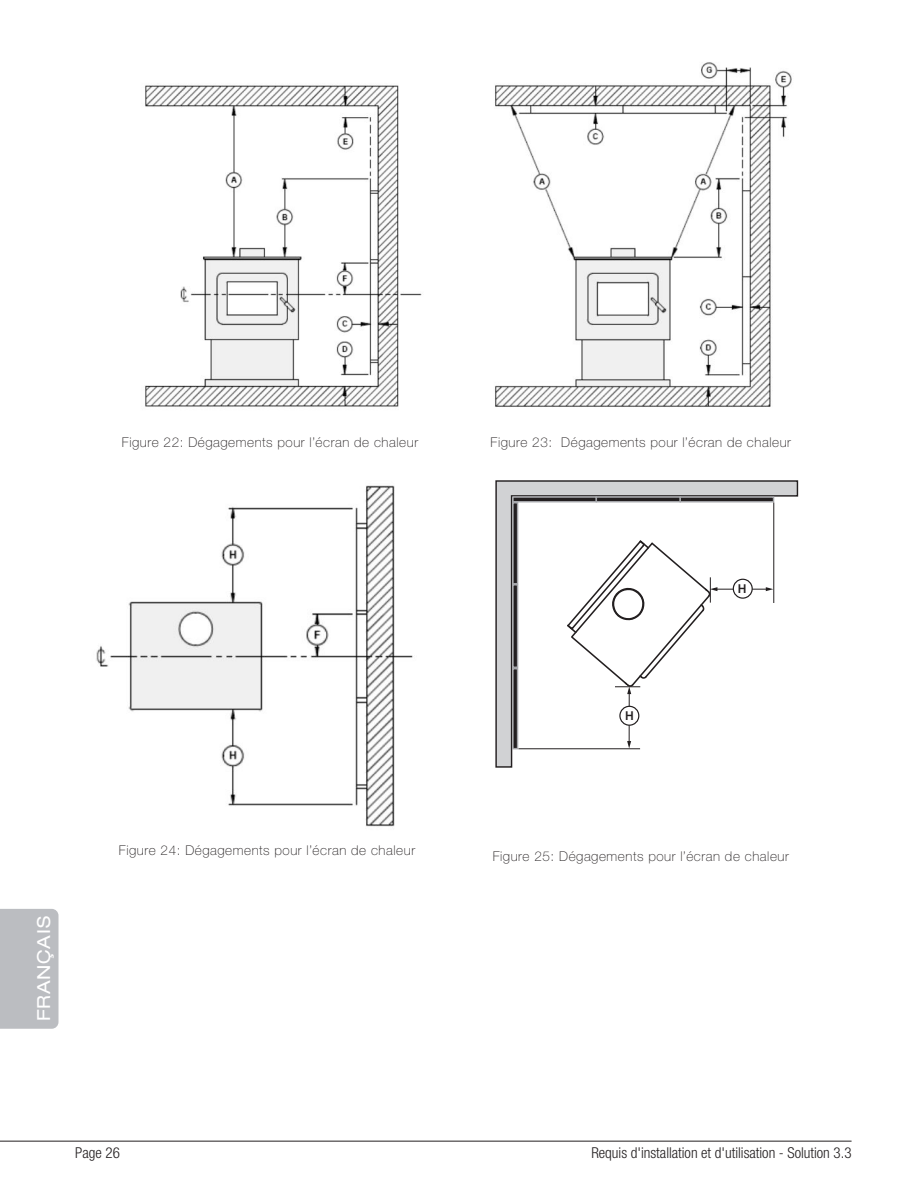
<style>
.page{position:relative;width:918px;height:1188px;background:#fff}
.page>*{position:absolute;margin:0;border:0;box-sizing:border-box;transform-origin:0 0}
.t1{font:expanded 18px "Helvetica Neue LT Std";letter-spacing:.04em;color:#fff}
.t2{font:300 condensed 15px "Helvetica Neue LT Std";color:#231f20}
.t3{font:100 13.5px "Helvetica Neue LT Std";letter-spacing:.04em;color:#231f20}
.t4{font:600 12.9px "Myriad Pro";color:#231f20}
</style>
<div class="page">
<hr style="left:0;top:1141px;width:852px;height:1px;background:#231f20">
<div style="left:0;top:909px;width:59px;height:120px;background:#bbbdc1"></div>
<img style="left:145px;top:85px;width:277px;height:322px">
<img style="left:495px;top:62px;width:297px;height:345px">
<img style="left:96px;top:485px;width:317px;height:342px">
<svg style="left:495px;top:480px;width:304px;height:288px"></svg>
<hr style="left:518px;top:748px;width:122px;height:1px;background:#231f20">
<div style="left:620px;top:706px;width:19px;height:19px;background:#fff;border-radius:50%"></div>
<div style="left:619px;top:706px;width:20px;height:20px;border:1px solid #231f20;border-radius:50%"></div>
<div style="left:513px;top:497px;width:83px;height:5px;background:#231f20"></div>
<div style="left:512px;top:496px;width:85px;height:6px;border:1px solid #a5a6aa"></div>
<div style="left:596px;top:497px;width:84px;height:5px;background:#231f20"></div>
<div style="left:596px;top:496px;width:85px;height:6px;border:1px solid #a5a6aa"></div>
<div style="left:680px;top:497px;width:94px;height:5px;background:#231f20"></div>
<div style="left:680px;top:496px;width:94px;height:6px;border:1px solid #a5a6aa"></div>
<div style="left:513px;top:503px;width:5px;height:81px;background:#231f20"></div>
<div style="left:512px;top:502px;width:6px;height:82px;border:1px solid #a5a6aa"></div>
<div style="left:513px;top:585px;width:5px;height:82px;background:#231f20"></div>
<div style="left:512px;top:584px;width:6px;height:84px;border:1px solid #a5a6aa"></div>
<div style="left:513px;top:669px;width:5px;height:80px;background:#231f20"></div>
<div style="left:512px;top:668px;width:6px;height:81px;border:1px solid #a5a6aa"></div>
<hr style="left:773px;top:503px;width:1px;height:100px;background:#231f20">
<svg style="left:565px;top:539px;width:152px;height:155px"></svg>
<div style="left:733px;top:579px;width:19px;height:19px;background:#fff;border-radius:50%"></div>
<div style="left:733px;top:579px;width:20px;height:20px;border:1px solid #231f20;border-radius:50%"></div>
<p class="t3" style="left:122px;top:435px;width:298px">Figure 22: Dégagements pour l’écran de chaleur</p>
<p class="t3" style="left:491px;top:435px;width:302px">Figure 23: Dégagements pour l’écran de chaleur</p>
<h1 class="t1" style="left:33px;top:1021px;width:106px;rotate:-90deg">FRANÇAIS</h1>
<p class="t4" style="left:625px;top:708px;width:10px">H</p>
<p class="t4" style="left:738px;top:580px;width:10px">H</p>
<p class="t3" style="left:119px;top:842px;width:298px">Figure 24: Dégagements pour l’écran de chaleur</p>
<p class="t3" style="left:493px;top:848px;width:298px">Figure 25: Dégagements pour l’écran de chaleur</p>
<p class="t2" style="left:75px;top:1144px;width:46px">Page 26</p>
<p class="t2" style="left:591px;top:1144px;width:262px">Requis d'installation et d'utilisation - Solution 3.3</p>
</div>
